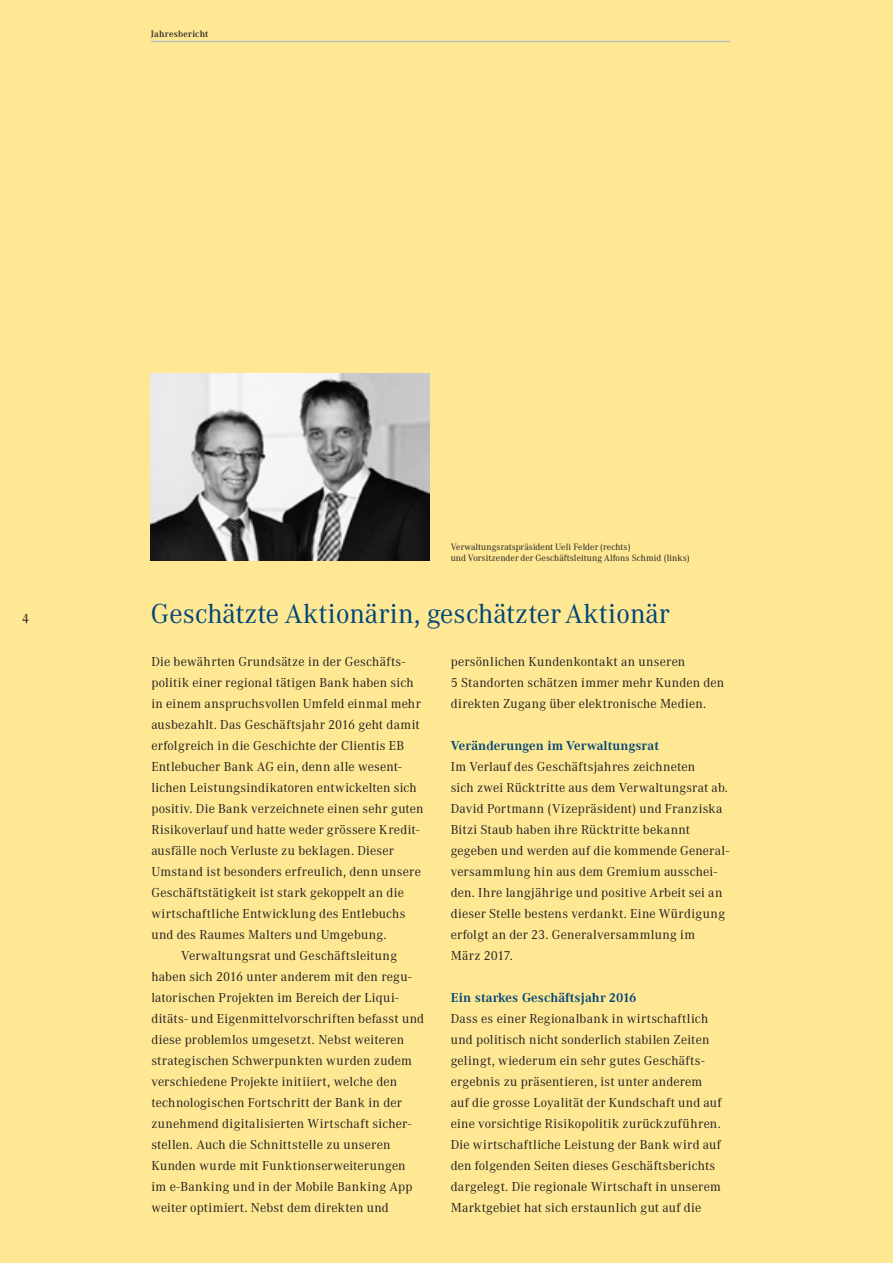
<style>
.page{position:relative;width:893px;height:1263px;background:#ffe894}
.page>*{position:absolute;margin:0;border:0;box-sizing:border-box;transform-origin:0 0}
.t1{font:27px "Corporate ABQ";letter-spacing:.01em;color:#004578}
.t2{font:12.75px/21px "Corporate ABQ";letter-spacing:.015em;color:#231f20}
.t3{font:700 12.75px "Corporate ABQ";letter-spacing:.01em;color:#004578}
.t4{font:9px/10.5px "Corporate ABQ";letter-spacing:.01em;color:#231f20}
.t5{font:500 9px "Corporate ABQ";letter-spacing:.03em;color:#231f20}
</style>
<div class="page">
<hr style="left:151px;top:41px;width:579px;height:1px;background:#bcbdc0">
<img style="left:151px;top:374px;width:278px;height:187px">
<p class="t5" style="left:151px;top:28px;width:59px">Jahresbericht</p>
<p class="t2" style="left:22px;top:608px;width:9px">4</p>
<p class="t4" style="left:451px;top:542px;width:241px">Verwaltungsratspräsident Ueli Felder (rechts)<br>und Vorsitzender der Geschäftsleitung Alfons Schmid (links)</p>
<h1 class="t1" style="left:151px;top:598px;width:520px">Geschätzte Aktionärin, geschätzter Aktionär</h1>
<p class="t2" style="left:151px;top:651px;width:256px">Die bewährten Grundsätze in der Geschäfts-</p>
<p class="t2" style="left:151px;top:672px;width:264px">politik einer regional tätigen Bank haben sich</p>
<p class="t2" style="left:151px;top:693px;width:271px">in einem anspruchsvollen Umfeld einmal mehr</p>
<p class="t2" style="left:151px;top:714px;width:270px">ausbezahlt. Das Geschäftsjahr 2016 geht damit</p>
<p class="t2" style="left:151px;top:735px;width:254px">erfolgreich in die Geschichte der Clientis EB</p>
<p class="t2" style="left:151px;top:756px;width:252px">Entlebucher Bank AG ein, denn alle wesent-</p>
<p class="t2" style="left:151px;top:777px;width:267px">lichen Leistungsindikatoren entwickelten sich</p>
<p class="t2" style="left:151px;top:798px;width:274px">positiv. Die Bank verzeichnete einen sehr guten</p>
<p class="t2" style="left:151px;top:819px;width:270px">Risikoverlauf und hatte weder grössere Kredit-</p>
<p class="t2" style="left:151px;top:840px;width:244px">ausfälle noch Verluste zu beklagen. Dieser</p>
<p class="t2" style="left:151px;top:861px;width:271px">Umstand ist besonders erfreulich, denn unsere</p>
<p class="t2" style="left:151px;top:882px;width:254px">Geschäftstätigkeit ist stark gekoppelt an die</p>
<p class="t2" style="left:151px;top:903px;width:256px">wirtschaftliche Entwicklung des Entlebuchs</p>
<p class="t2" style="left:151px;top:924px;width:237px">und des Raumes Malters und Umgebung.</p>
<p class="t2" style="left:181px;top:945px;width:217px">Verwaltungsrat und Geschäftsleitung</p>
<p class="t2" style="left:151px;top:966px;width:262px">haben sich 2016 unter anderem mit den regu-</p>
<p class="t2" style="left:151px;top:987px;width:249px">latorischen Projekten im Bereich der Liqui-</p>
<p class="t2" style="left:151px;top:1008px;width:274px">ditäts- und Eigenmittelvorschriften befasst und</p>
<p class="t2" style="left:151px;top:1029px;width:254px">diese problemlos umgesetzt. Nebst weiteren</p>
<p class="t2" style="left:151px;top:1050px;width:262px">strategischen Schwerpunkten wurden zudem</p>
<p class="t2" style="left:151px;top:1071px;width:247px">verschiedene Projekte initiiert, welche den</p>
<p class="t2" style="left:151px;top:1092px;width:252px">technologischen Fortschritt der Bank in der</p>
<p class="t2" style="left:151px;top:1113px;width:262px">zunehmend digitalisierten Wirtschaft sicher-</p>
<p class="t2" style="left:151px;top:1134px;width:241px">stellen. Auch die Schnittstelle zu unseren</p>
<p class="t2" style="left:151px;top:1155px;width:256px">Kunden wurde mit Funktionserweiterungen</p>
<p class="t2" style="left:151px;top:1176px;width:263px">im e-Banking und in der Mobile Banking App</p>
<p class="t2" style="left:151px;top:1197px;width:239px">weiter optimiert. Nebst dem direkten und</p>
<p class="t2" style="left:451px;top:651px;width:275px">persönlichen Kundenkontakt an unseren<br>5 Standorten schätzen immer mehr Kunden den direkten Zugang über elektronische Medien.</p>
<p class="t3" style="left:451px;top:738px;width:210px">Veränderungen im Verwaltungsrat</p>
<p class="t2" style="left:451px;top:756px;width:280px">Im Verlauf des Geschäftsjahres zeichneten<br>sich zwei Rücktritte aus dem Verwaltungsrat ab.<br>David Portmann (Vizepräsident) und Franziska Bitzi Staub haben ihre Rücktritte bekannt gegeben und werden auf die kommende General&shy;versammlung hin aus dem Gremium ausschei&shy;den. Ihre langjährige und positive Arbeit sei an dieser Stelle bestens verdankt. Eine Würdigung erfolgt an der 23. Generalversammlung im<br>März 2017.</p>
<p class="t3" style="left:451px;top:990px;width:187px">Ein starkes Geschäftsjahr 2016</p>
<p class="t2" style="left:451px;top:1008px;width:272px">Dass es einer Regionalbank in wirtschaftlich und politisch nicht sonderlich stabilen Zeiten gelingt, wiederum ein sehr gutes Geschäfts&shy;ergebnis zu präsentieren, ist unter anderem auf die grosse Loyalität der Kundschaft und auf eine vorsichtige Risikopolitik zurückzuführen.<br>Die wirtschaftliche Leistung der Bank wird auf den folgenden Seiten dieses Geschäftsberichts dargelegt. Die regionale Wirtschaft in unserem Marktgebiet hat sich erstaunlich gut auf die</p>
</div>
